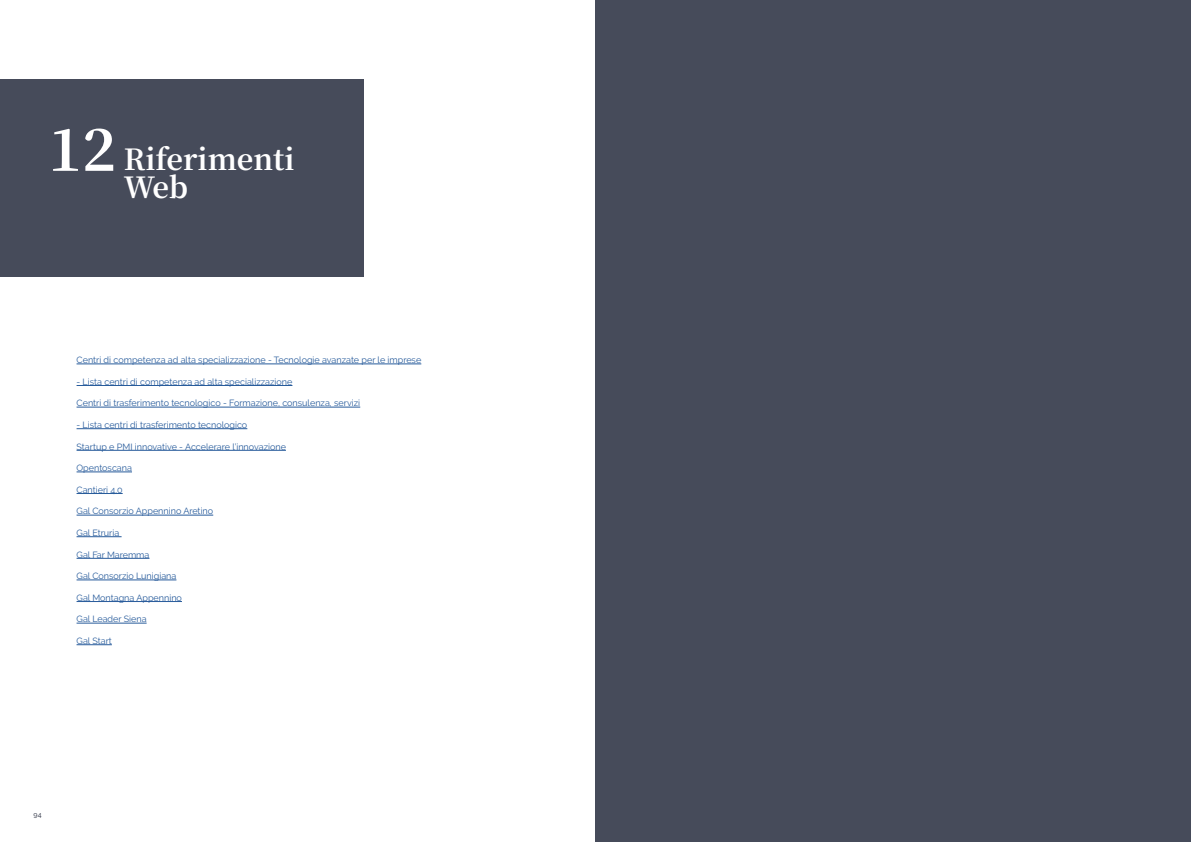
<style>
.page{position:relative;width:1191px;height:842px;background:#fff}
.page>*{position:absolute;margin:0;border:0;box-sizing:border-box;transform-origin:0 0}
.t1{font:700 29px/28px "Noto Serif TC";color:#fff}
.t2{font:9px "Raleway";color:#275b9b}
.t3{font:500 7px "Raleway";color:#464b5a}
.s1{font-size:58px}
</style>
<div class="page">
<div style="left:0;top:80px;width:364px;height:197px;background:#464b5a"></div>
<hr style="left:77px;top:364px;width:344px;height:1px;background:#275b9b">
<hr style="left:77px;top:385px;width:215px;height:1px;background:#275b9b">
<hr style="left:77px;top:407px;width:283px;height:1px;background:#275b9b">
<hr style="left:77px;top:428px;width:170px;height:1px;background:#275b9b">
<hr style="left:77px;top:450px;width:209px;height:1px;background:#275b9b">
<hr style="left:77px;top:472px;width:55px;height:1px;background:#275b9b">
<hr style="left:77px;top:493px;width:46px;height:1px;background:#275b9b">
<hr style="left:77px;top:515px;width:136px;height:1px;background:#275b9b">
<hr style="left:77px;top:536px;width:45px;height:1px;background:#275b9b">
<hr style="left:77px;top:558px;width:72px;height:1px;background:#275b9b">
<hr style="left:77px;top:580px;width:99px;height:1px;background:#275b9b">
<hr style="left:77px;top:601px;width:105px;height:1px;background:#275b9b">
<hr style="left:77px;top:623px;width:70px;height:1px;background:#275b9b">
<hr style="left:77px;top:644px;width:35px;height:1px;background:#275b9b">
<div style="left:595px;top:0;width:596px;height:842px;background:#464b5a"></div>
<h1 class="t1" style="left:124px;top:146px;width:172px;text-indent:-75px"><span class="s1">12</span> Riferimenti<br>Web</h1>
<p class="t2" style="left:77px;top:355px;width:346px">Centri di competenza ad alta specializzazione - Tecnologie avanzate per le imprese</p>
<p class="t2" style="left:77px;top:376px;width:217px">- Lista centri di competenza ad alta specializzazione</p>
<p class="t2" style="left:77px;top:398px;width:285px">Centri di trasferimento tecnologico - Formazione, consulenza, servizi</p>
<p class="t2" style="left:77px;top:420px;width:172px">- Lista centri di trasferimento tecnologico</p>
<p class="t2" style="left:77px;top:441px;width:211px">Startup e PMI innovative - Accelerare l’innovazione</p>
<p class="t2" style="left:77px;top:463px;width:57px">Opentoscana</p>
<p class="t2" style="left:77px;top:484px;width:48px">Cantieri 4.0</p>
<p class="t2" style="left:77px;top:506px;width:138px">Gal Consorzio Appennino Aretino</p>
<p class="t2" style="left:77px;top:528px;width:44px">Gal Etruria</p>
<p class="t2" style="left:77px;top:549px;width:74px">Gal Far Maremma</p>
<p class="t2" style="left:77px;top:571px;width:101px">Gal Consorzio Lunigiana</p>
<p class="t2" style="left:77px;top:592px;width:107px">Gal Montagna Appennino</p>
<p class="t2" style="left:77px;top:614px;width:72px">Gal Leader Siena</p>
<p class="t2" style="left:77px;top:636px;width:37px">Gal Start</p>
<p class="t3" style="left:34px;top:811px;width:10px">94</p>
</div>
